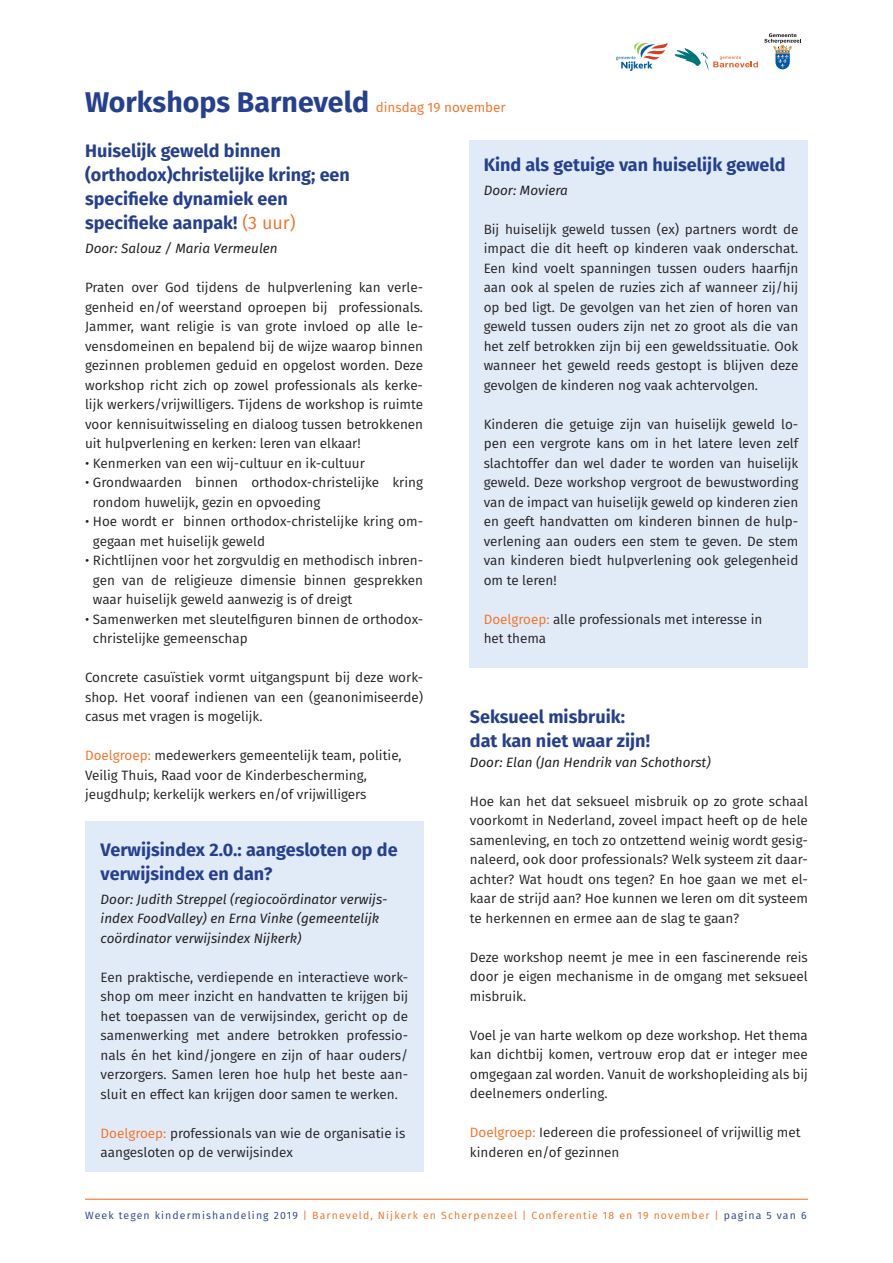
<style>
.page{position:relative;width:893px;height:1263px;background:#fff}
.page>*{position:absolute;margin:0;border:0;box-sizing:border-box;transform-origin:0 0}
.t1{font:700 28.5px "Fira Sans";color:#25408f}
.t2{font:700 18px/24px "Fira Sans";color:#25408f}
.t3{font:13.5px/19.5px "Fira Sans";color:#231f20;text-align:justify}
.t4{font:italic 13.5px/19.5px "Fira Sans";color:#231f20}
.t5{font:10.5px "Fira Sans";letter-spacing:.11em;color:#f36f21}
.s1{font-weight:400;font-size:13.5px;color:#f36f21}
.s2{font-weight:400;color:#f36f21}
.s3{color:#f36f21}
.s4{color:#25408f}
</style>
<div class="page">
<div style="left:85px;top:821px;width:338px;height:350px;background:#e1eaf7"></div>
<div style="left:470px;top:140px;width:338px;height:528px;background:#e1eaf7"></div>
<svg style="left:674px;top:48px;width:84px;height:22px"></svg>
<svg style="left:764px;top:33px;width:37px;height:36px"></svg>
<svg style="left:616px;top:42px;width:51px;height:29px"></svg>
<hr style="left:85px;top:1199px;width:723px;height:1px;background:#f36f21">
<h1 class="t1" style="left:85px;top:78px;width:422px">Workshops Barneveld <span class="s1">dinsdag 19 november</span></h1>
<h2 class="t2" style="left:85px;top:138px;width:266px">Huiselijk geweld binnen (orthodox)christelijke kring; een specifieke dynamiek een specifieke aanpak! <span class="s2">(3 uur)</span></h2>
<p class="t4" style="left:85px;top:238px;width:194px">Door: Salouz / Maria Vermeulen</p>
<p class="t3" style="left:85px;top:277px;width:340px">Praten over God tijdens de hulpverlening kan verle&shy;genheid en/of weerstand oproepen bij professionals.<br>Jammer, want religie is van grote invloed op alle le&shy;vensdomeinen en bepalend bij de wijze waarop binnen gezinnen problemen geduid en opgelost worden. Deze workshop richt zich op zowel professionals als kerke&shy;lijk werkers/vrijwilligers. Tijdens de workshop is ruimte voor kennisuitwisseling en dialoog tussen betrokkenen uit hulpverlening en kerken: leren van elkaar!</p>
<p class="t3" style="left:85px;top:453px;width:281px">• Kenmerken van een wij-cultuur en ik-cultuur</p>
<p class="t3" style="left:93px;top:472px;width:332px;text-indent:-8px">• Grondwaarden binnen orthodox-christelijke kring rondom huwelijk, gezin en opvoeding</p>
<p class="t3" style="left:93px;top:511px;width:332px;text-indent:-8px">• Hoe wordt er binnen orthodox-christelijke kring om&shy;gegaan met huiselijk geweld</p>
<p class="t3" style="left:93px;top:550px;width:332px;text-indent:-8px">• Richtlijnen voor het zorgvuldig en methodisch inbren&shy;gen van de religieuze dimensie binnen gesprekken waar huiselijk geweld aanwezig is of dreigt</p>
<p class="t3" style="left:93px;top:609px;width:332px;text-indent:-8px">• Samenwerken met sleutelfiguren binnen de orthodox&shy;christelijke gemeenschap</p>
<p class="t3" style="left:85px;top:667px;width:340px">Concrete casuïstiek vormt uitgangspunt bij deze work&shy;shop. Het vooraf indienen van een (geanonimiseerde) casus met vragen is mogelijk.</p>
<p class="t3" style="left:85px;top:745px;width:318px;text-align:left"><span class="s3">Doelgroep:</span> medewerkers gemeentelijk team, politie,<br>Veilig Thuis, Raad voor de Kinderbescherming, jeugdhulp; kerkelijk werkers en/of vrijwilligers</p>
<h2 class="t2" style="left:101px;top:836px;width:298px">Verwijsindex 2.0.: aangesloten op de verwijsindex en dan?</h2>
<p class="t4" style="left:101px;top:889px;width:288px">Door: Judith Streppel (regiocoördinator verwijs&shy;index FoodValley) en Erna Vinke (gemeentelijk coördinator verwijsindex Nijkerk)</p>
<p class="t3" style="left:101px;top:967px;width:309px">Een praktische, verdiepende en interactieve work&shy;shop om meer inzicht en handvatten te krijgen bij het toepassen van de verwijsindex, gericht op de samenwerking met andere betrokken professio&shy;nals én het kind/jongere en zijn of haar ouders/ verzorgers. Samen leren hoe hulp het beste aan&shy;sluit en effect kan krijgen door samen te werken.</p>
<p class="t3" style="left:101px;top:1123px;width:306px"><span class="s3">Doelgroep:</span> professionals van wie de organisatie is aangesloten op de verwijsindex</p>
<h2 class="t2" style="left:484px;top:151px;width:303px">Kind als getuige van huiselijk geweld</h2>
<p class="t4" style="left:484px;top:180px;width:86px">Door: Moviera</p>
<p class="t3" style="left:484px;top:219px;width:316px">Bij huiselijk geweld tussen (ex) partners wordt de impact die dit heeft op kinderen vaak onderschat.<br>Een kind voelt spanningen tussen ouders haarfijn aan ook al spelen de ruzies zich af wanneer zij/hij op bed ligt. De gevolgen van het zien of horen van geweld tussen ouders zijn net zo groot als die van het zelf betrokken zijn bij een geweldssituatie. Ook wanneer het geweld reeds gestopt is blijven deze gevolgen de kinderen nog vaak achtervolgen.</p>
<p class="t3" style="left:484px;top:414px;width:316px">Kinderen die getuige zijn van huiselijk geweld lo&shy;pen een vergrote kans om in het latere leven zelf slachtoffer dan wel dader te worden van huiselijk geweld. Deze workshop vergroot de bewustwording van de impact van huiselijk geweld op kinderen zien en geeft handvatten om kinderen binnen de hulp&shy;verlening aan ouders een stem te geven. De stem van kinderen biedt hulpverlening ook gelegenheid om te leren!</p>
<p class="t3" style="left:484px;top:609px;width:280px"><span class="s3">Doelgroep:</span> alle professionals met interesse in het thema</p>
<h2 class="t2" style="left:470px;top:703px;width:182px">Seksueel misbruik: dat kan niet waar zijn!</h2>
<p class="t4" style="left:470px;top:752px;width:242px">Door: Elan (Jan Hendrik van Schothorst)</p>
<p class="t3" style="left:470px;top:791px;width:340px">Hoe kan het dat seksueel misbruik op zo grote schaal voorkomt in Nederland, zoveel impact heeft op de hele samenleving, en toch zo ontzettend weinig wordt gesig&shy;naleerd, ook door professionals? Welk systeem zit daar&shy;achter? Wat houdt ons tegen? En hoe gaan we met el&shy;kaar de strijd aan? Hoe kunnen we leren om dit systeem te herkennen en ermee aan de slag te gaan?</p>
<p class="t3" style="left:470px;top:947px;width:339px">Deze workshop neemt je mee in een fascinerende reis door je eigen mechanisme in de omgang met seksueel misbruik.</p>
<p class="t3" style="left:470px;top:1025px;width:340px">Voel je van harte welkom op deze workshop. Het thema kan dichtbij komen, vertrouw erop dat er integer mee omgegaan zal worden. Vanuit de workshopleiding als bij deelnemers onderling.</p>
<p class="t3" style="left:470px;top:1122px;width:332px"><span class="s3">Doelgroep:</span> Iedereen die professioneel of vrijwillig met kinderen en/of gezinnen</p>
<p class="t5" style="left:85px;top:1207px;width:723px"><span class="s4">Week tegen kindermishandeling 2019</span> | Barneveld, Nijkerk en Scherpenzeel | Conferentie 18 en 19 november | <span class="s4">pagina 5 van 6</span></p>
</div>
